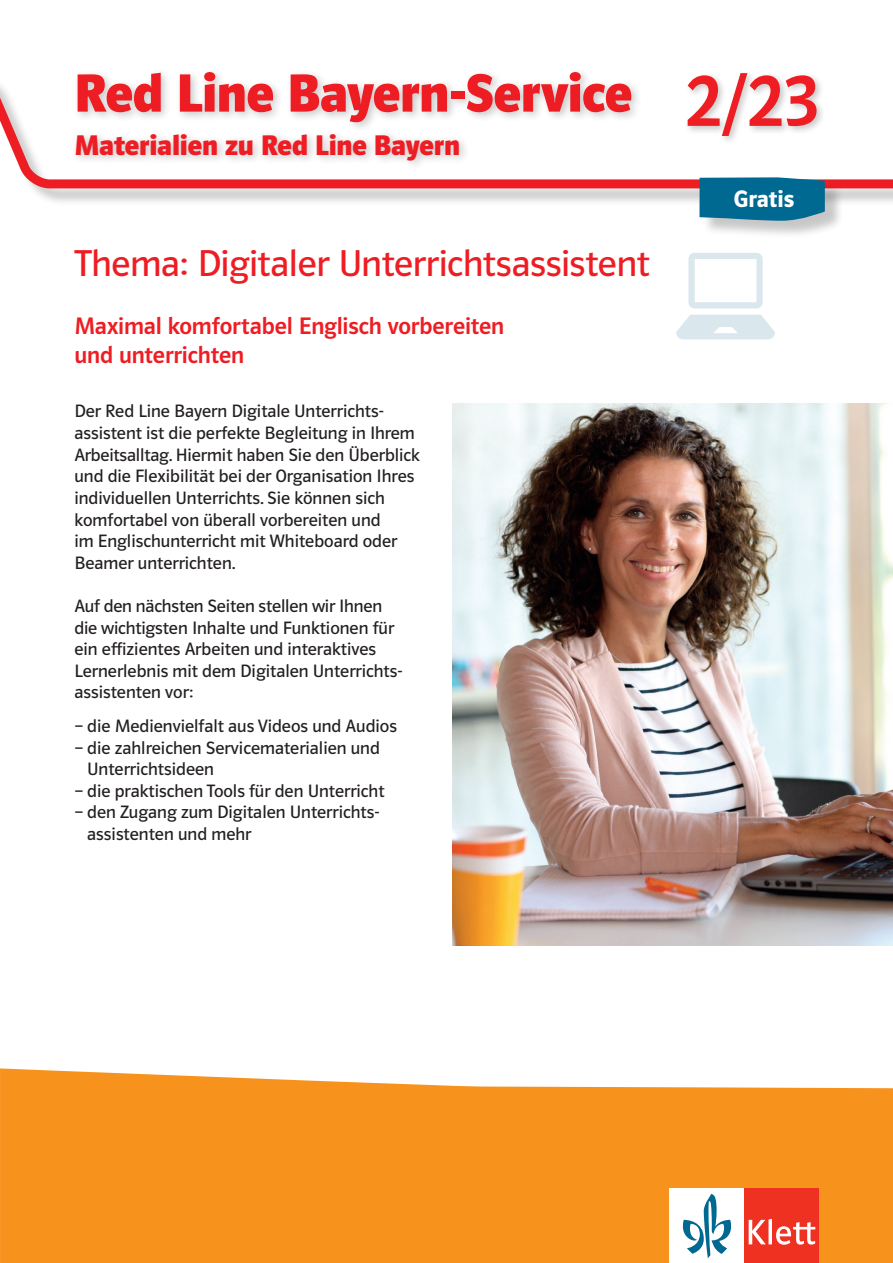
<style>
.page{position:relative;width:893px;height:1263px;background:#fff}
.page>*{position:absolute;margin:0;border:0;box-sizing:border-box;transform-origin:0 0}
.t1{font:500 73.5px "Polo CEF";color:#ee1d23}
.t2{font:700 54px "Polo CEF";letter-spacing:-.01em;color:#ee1d23}
.t3{font:37.5px "Polo CEF";letter-spacing:-.01em;color:#ee1d23}
.t4{font:700 28.5px "Polo CEF";letter-spacing:-.005em;color:#ee1d23}
.t5{font:500 24px/29px "Polo CEF";letter-spacing:-.005em;color:#ee1d23}
.t6{font:600 24px "Polo CEF";color:#fff}
.t7{font:18px/21.6px "Polo CEF";color:#231f20}
</style>
<div class="page">
<div style="left:0;top:71px;width:893px;height:136px;background:#231f20;opacity:.25"></div>
<svg style="left:0;top:71px;width:893px;height:122px"></svg>
<div style="left:702px;top:180px;width:142px;height:60px;background:#231f20;opacity:.25"></div>
<svg style="left:699px;top:177px;width:126px;height:44px;background:#137296"></svg>
<svg style="left:0;top:1068px;width:893px;height:195px;background:#f79b2e"></svg>
<div style="left:670px;top:1188px;width:74px;height:75px;background:#fff"></div>
<div style="left:744px;top:1188px;width:75px;height:75px;background:#ef3122"></div>
<svg style="left:749px;top:1219px;width:66px;height:26px"></svg>
<svg style="left:683px;top:1194px;width:48px;height:64px"></svg>
<img style="left:453px;top:404px;width:440px;height:541px">
<h2 class="t2" style="left:74px;top:58px;width:559px">Red Line Bayern-Service</h2>
<h3 class="t4" style="left:74px;top:127px;width:387px">Materialien zu Red Line Bayern</h3>
<h3 class="t3" style="left:74px;top:242px;width:577px">Thema: Digitaler Unterrichtsassistent</h3>
<h3 class="t5" style="left:74px;top:312px;width:431px">Maximal komfortabel Englisch vorbereiten und unterrichten</h3>
<p class="t7" style="left:74px;top:401px;width:347px">Der Red Line Bayern Digitale Unterrichts&shy;assistent ist die perfekte Begleitung in Ihrem Arbeitsalltag. Hiermit haben Sie den Überblick und die Flexibilität bei der Organisation Ihres individuellen Unterrichts. Sie können sich komfortabel von überall vorbereiten und<br>im Englischunterricht mit Whiteboard oder Beamer unterrichten.</p>
<p class="t7" style="left:74px;top:595px;width:328px">Auf den nächsten Seiten stellen wir Ihnen die wichtigsten Inhalte und Funktionen für ein effizientes Arbeiten und interaktives Lernerlebnis mit dem Digitalen Unterrichts&shy;assistenten vor:</p>
<p class="t7" style="left:74px;top:715px;width:324px">– die Medienvielfalt aus Videos und Audios</p>
<p class="t7" style="left:87px;top:737px;width:294px;text-indent:-13px">– die zahlreichen Servicematerialien und<br>Unterrichtsideen</p>
<p class="t7" style="left:74px;top:780px;width:312px">– die praktischen Tools für den Unterricht</p>
<p class="t7" style="left:87px;top:802px;width:292px;text-indent:-13px">– den Zugang zum Digitalen Unterrichts&shy;assistenten und mehr</p>
<h1 class="t1" style="left:685px;top:58px;width:136px">2/23</h1>
<h3 class="t6" style="left:733px;top:184px;width:63px">Gratis</h3>
</div>
